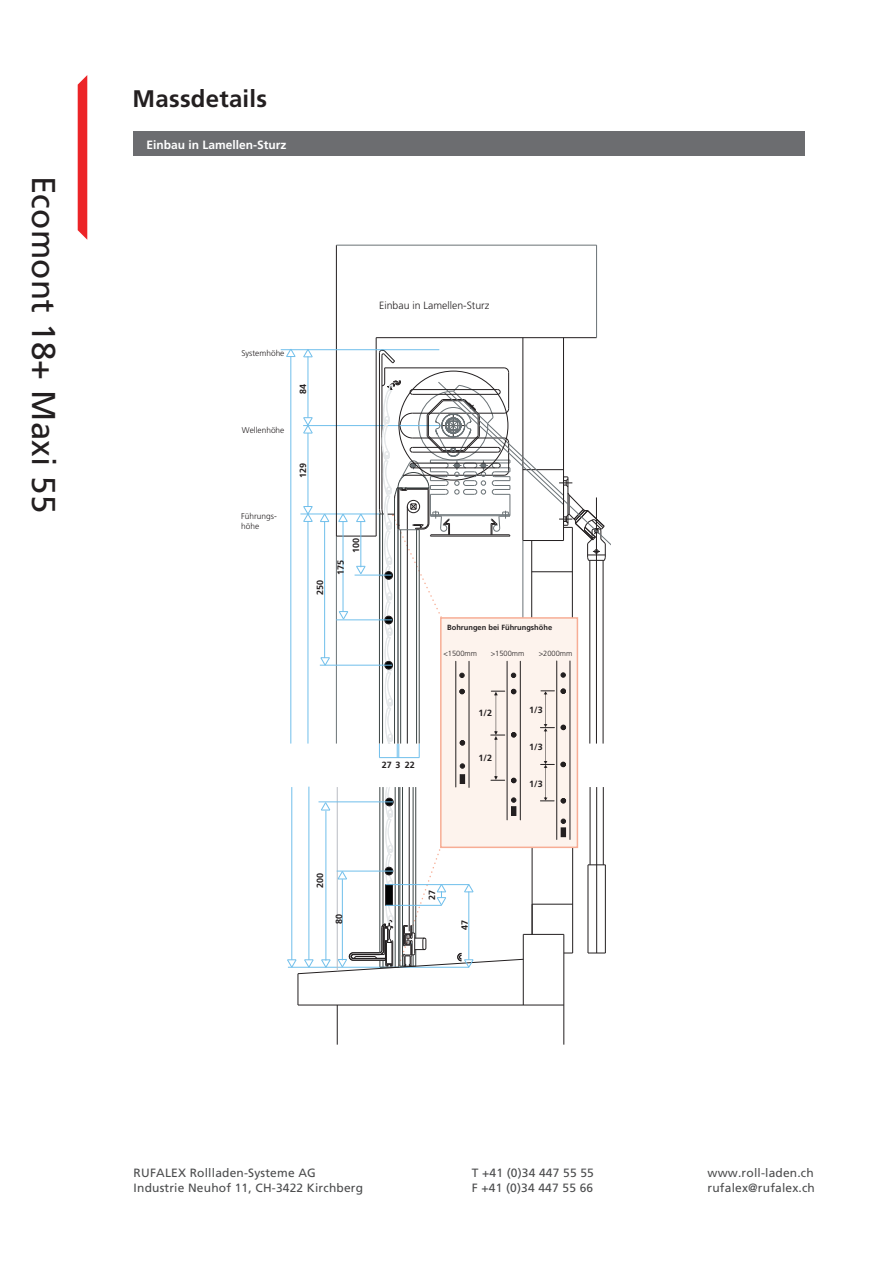
<style>
.page{position:relative;width:893px;height:1263px;background:#fff}
.page>*{position:absolute;margin:0;border:0;box-sizing:border-box;transform-origin:0 0}
.t1{font:33px "Frutiger";letter-spacing:.01em;color:#231f20}
.t2{font:700 24px "Frutiger";letter-spacing:.01em;color:#231f20}
.t3{font:12px "Frutiger";letter-spacing:.015em;color:#4b4c4d}
.t4{font:700 12px "Frutiger";color:#fff}
.t5{font:300 10.5px "Frutiger";color:#231f20}
.Massangaben{font:700 9px "Frutiger";color:#231f20}
.t6{font:300 8.4px "Frutiger";color:#231f20}
.t7{font:700 7.5px "Frutiger";color:#231f20}
.t8{font:300 7.5px "Frutiger";color:#231f20}
</style>
<div class="page">
<svg style="left:78px;top:75px;width:9px;height:165px"></svg>
<div style="left:134px;top:132px;width:671px;height:24px;background:#6c6d70"></div>
<hr style="left:563px;top:338px;width:1px;height:202px;background:#231f20">
<hr style="left:522px;top:338px;width:1px;height:202px;background:#231f20">
<hr style="left:376px;top:337px;width:221px;height:1px;background:#231f20">
<hr style="left:376px;top:338px;width:1px;height:198px;background:#231f20">
<hr style="left:336px;top:245px;width:1px;height:291px;background:#231f20">
<hr style="left:336px;top:245px;width:261px;height:1px;background:#6a7276">
<hr style="left:596px;top:245px;width:1px;height:93px;background:#6a7276">
<hr style="left:281px;top:349px;width:158px;height:1px;background:#70bfeb">
<hr style="left:523px;top:934px;width:1px;height:71px;background:#231f20">
<hr style="left:298px;top:1004px;width:266px;height:1px;background:#231f20">
<hr style="left:297px;top:974px;width:1px;height:31px;background:#231f20">
<hr style="left:563px;top:934px;width:1px;height:111px;background:#231f20">
<hr style="left:337px;top:1005px;width:1px;height:40px;background:#231f20">
<svg style="left:285px;top:348px;width:325px;height:627px"></svg>
<div style="left:440px;top:617px;width:138px;height:231px;border:2px solid #f7ad95"></div>
<p class="t1" style="left:63px;top:176px;width:339px;rotate:90deg">Ecomont 18+ Maxi 55</p>
<p class="t2" style="left:133px;top:84px;width:136px">Massdetails</p>
<p class="t4" style="left:146px;top:138px;width:142px">Einbau in Lamellen-Sturz</p>
<p class="t6" style="left:241px;top:348px;width:45px">Systemhöhe</p>
<p class="t6" style="left:242px;top:425px;width:44px">Wellenhöhe</p>
<p class="t6" style="left:241px;top:511px;width:37px">Führungs-</p>
<p class="t6" style="left:241px;top:521px;width:20px">höhe</p>
<p class="Massangaben" style="left:298px;top:394px;width:12px;rotate:-90deg">84</p>
<p class="Massangaben" style="left:298px;top:478px;width:17px;rotate:-90deg">129</p>
<p class="Massangaben" style="left:315px;top:595px;width:17px;rotate:-90deg">250</p>
<p class="Massangaben" style="left:336px;top:575px;width:17px;rotate:-90deg">175</p>
<p class="Massangaben" style="left:351px;top:553px;width:17px;rotate:-90deg">100</p>
<p class="t5" style="left:379px;top:299px;width:112px">Einbau in Lamellen-Sturz</p>
<p class="Massangaben" style="left:382px;top:760px;width:20px">27 3</p>
<p class="Massangaben" style="left:405px;top:760px;width:12px">22</p>
<p class="t7" style="left:447px;top:623px;width:107px">Bohrungen bei Führungshöhe</p>
<p class="t8" style="left:443px;top:649px;width:35px">&lt;1500mm</p>
<p class="t8" style="left:491px;top:649px;width:35px">&gt;1500mm</p>
<p class="t8" style="left:539px;top:649px;width:35px">&gt;2000mm</p>
<p class="Massangaben" style="left:479px;top:708px;width:15px">1/2</p>
<p class="Massangaben" style="left:479px;top:752px;width:15px">1/2</p>
<p class="Massangaben" style="left:529px;top:705px;width:15px">1/3</p>
<p class="Massangaben" style="left:529px;top:742px;width:15px">1/3</p>
<p class="Massangaben" style="left:529px;top:778px;width:15px">1/3</p>
<p class="Massangaben" style="left:315px;top:888px;width:17px;rotate:-90deg">200</p>
<p class="Massangaben" style="left:334px;top:924px;width:12px;rotate:-90deg">80</p>
<p class="Massangaben" style="left:427px;top:900px;width:12px;rotate:-90deg">27</p>
<p class="Massangaben" style="left:459px;top:930px;width:12px;rotate:-90deg">47</p>
<p class="t3" style="left:134px;top:1165px;width:184px">RUFALEX Rollladen-Systeme AG</p>
<p class="t3" style="left:134px;top:1180px;width:231px">Industrie Neuhof 11, CH-3422 Kirchberg</p>
<p class="t3" style="left:472px;top:1165px;width:124px">T +41 (0)34 447 55 55</p>
<p class="t3" style="left:472px;top:1180px;width:123px">F +41 (0)34 447 55 66</p>
<p class="t3" style="left:708px;top:1165px;width:108px">www.roll-laden.ch</p>
<p class="t3" style="left:708px;top:1180px;width:109px">rufalex@rufalex.ch</p>
</div>
